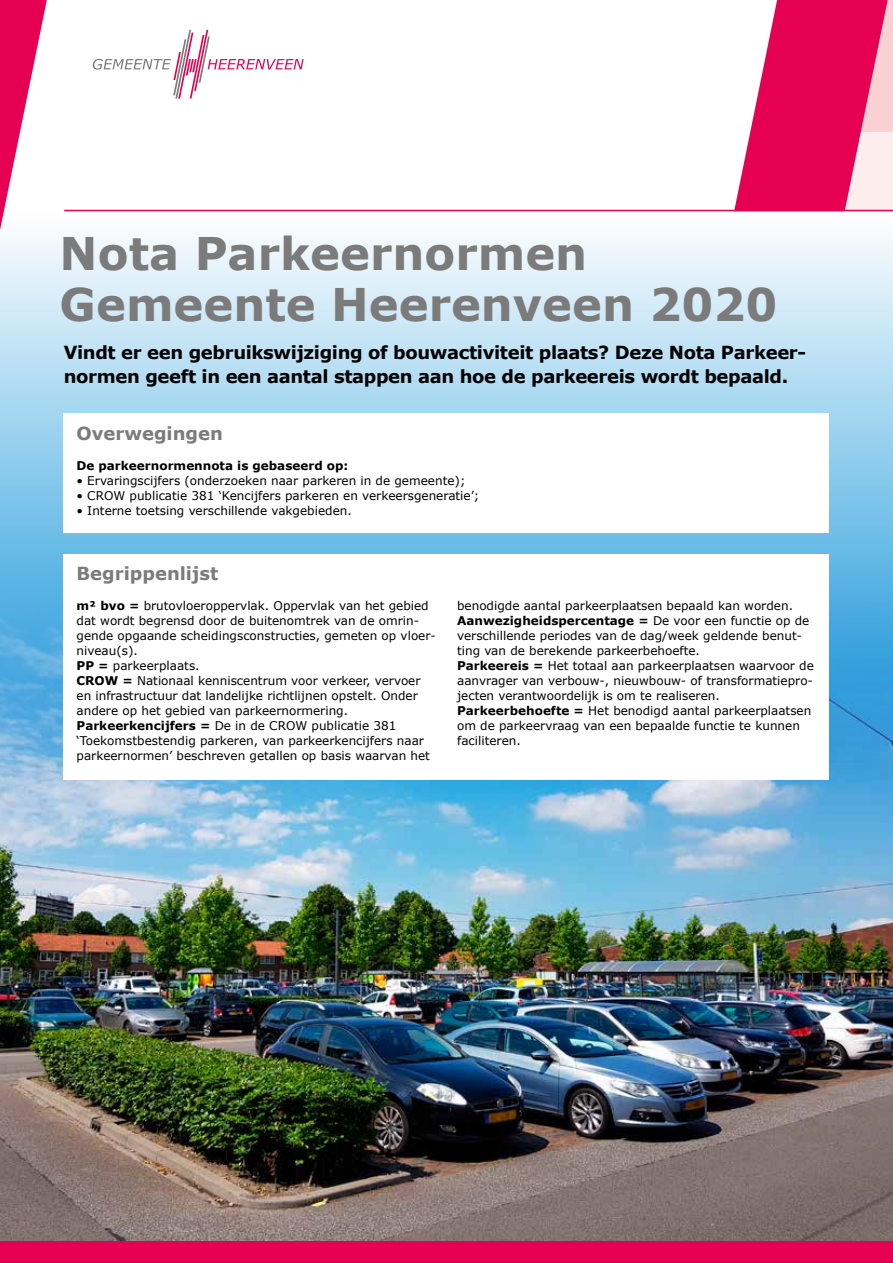
<style>
.page{position:relative;width:893px;height:1263px;background:#fff}
.page>*{position:absolute;margin:0;border:0;box-sizing:border-box;transform-origin:0 0}
.t1{font:700 45px/51px "Verdana";color:#7c7b7b}
.t2{font:700 18px/24px "Verdana";letter-spacing:-.02em;color:#000}
.t3{font:700 18px "Verdana";color:#7c7b7b}
.t4{font:12px/15px "Verdana";color:#000}
.t5{font:700 12px "Verdana";color:#000}
.s1{font-weight:700}
</style>
<div class="page">
<svg style="left:0;top:211px;width:893px;height:344px"></svg>
<img style="left:0;top:555px;width:893px;height:687px">
<div style="left:0;top:1242px;width:893px;height:21px;background:#e50051"></div>
<div style="left:817px;top:132px;width:76px;height:79px;background:#fdeded"></div>
<div style="left:838px;top:0;width:55px;height:132px;background:#fad1d2"></div>
<svg style="left:734px;top:0;width:154px;height:210px"></svg>
<hr style="left:64px;top:210px;width:829px;height:1px;background:#e50051">
<svg style="left:93px;top:30px;width:211px;height:69px"></svg>
<svg style="left:0;top:0;width:47px;height:230px"></svg>
<div style="left:64px;top:414px;width:765px;height:119px;background:#fff"></div>
<div style="left:64px;top:554px;width:765px;height:225px;background:#fff"></div>
<h1 class="t1" style="left:60px;top:229px;width:719px">Nota Parkeernormen<br>Gemeente Heerenveen 2020</h1>
<h2 class="t2" style="left:64px;top:341px;width:744px">Vindt er een gebruikswijziging of bouwactiviteit plaats? Deze Nota Parkeer&shy;normen geeft in een aantal stappen aan hoe de parkeereis wordt bepaald.</h2>
<h2 class="t3" style="left:77px;top:422px;width:148px">Overwegingen</h2>
<p class="t5" style="left:77px;top:458px;width:273px">De parkeernormennota is gebaseerd op:</p>
<p class="t4" style="left:77px;top:473px;width:390px">• Ervaringscijfers (onderzoeken naar parkeren in de gemeente);</p>
<p class="t4" style="left:77px;top:488px;width:404px">• CROW publicatie 381 ‘Kencijfers parkeren en verkeersgeneratie’;</p>
<p class="t4" style="left:77px;top:503px;width:277px">• Interne toetsing verschillende vakgebieden.</p>
<h2 class="t3" style="left:77px;top:562px;width:143px">Begrippenlijst</h2>
<p class="t4" style="left:77px;top:599px;width:361px"><span class="s1">m² bvo =</span> brutovloeroppervlak. Oppervlak van het gebied dat wordt begrensd door de buitenomtrek van de omrin&shy;gende opgaande scheidingsconstructies, gemeten op vloer&shy;niveau(s).<br><span class="s1">PP =</span> parkeerplaats.<br><span class="s1">CROW =</span> Nationaal kenniscentrum voor verkeer, vervoer en infrastructuur dat landelijke richtlijnen opstelt. Onder andere op het gebied van parkeernormering.<br><span class="s1">Parkeerkencijfers =</span> De in de CROW publicatie 381 ‘Toekomstbestendig parkeren, van parkeerkencijfers naar parkeernormen’ beschreven getallen op basis waarvan het</p>
<p class="t4" style="left:457px;top:599px;width:358px">benodigde aantal parkeerplaatsen bepaald kan worden.<br><span class="s1">Aanwezigheidspercentage =</span> De voor een functie op de verschillende periodes van de dag/week geldende benut&shy;ting van de berekende parkeerbehoefte.<br><span class="s1">Parkeereis =</span> Het totaal aan parkeerplaatsen waarvoor de aanvrager van verbouw-, nieuwbouw- of transformatiepro&shy;jecten verantwoordelijk is om te realiseren.<br><span class="s1">Parkeerbehoefte =</span> Het benodigd aantal parkeerplaatsen om de parkeervraag van een bepaalde functie te kunnen faciliteren.</p>
</div>
